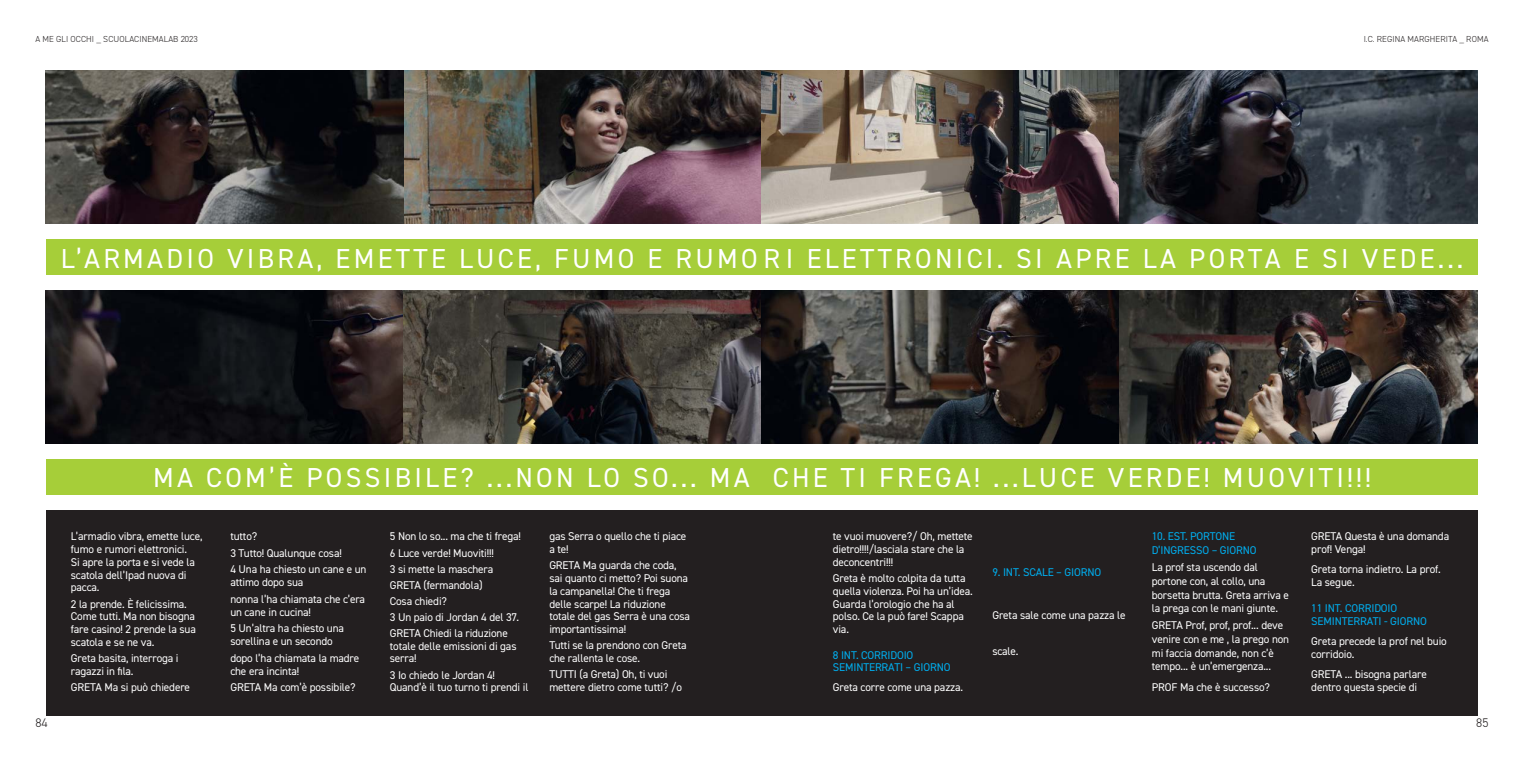
<style>
.page{position:relative;width:1524px;height:762px;background:#fff}
.page>*{position:absolute;margin:0;border:0;box-sizing:border-box;transform-origin:0 0}
.t1{font:27.5px "DIN2014";letter-spacing:.12em;color:#fff}
.t2{font:300 12.5px "DIN2014";color:#231f20}
.t3{font:11.25px/12.8px "DIN2014";letter-spacing:-.015em;color:#fff}
.t4{font:11.25px/12.8px "DIN2014";letter-spacing:-.015em;color:#00aeef}
.t5{font:300 8.75px "DIN2014";letter-spacing:.01em;color:#231f20}
</style>
<div class="page">
<div style="left:46px;top:510px;width:1432px;height:206px;background:#231f20"></div>
<img style="left:46px;top:71px;width:1432px;height:152px">
<img style="left:46px;top:291px;width:1432px;height:152px">
<div style="left:46px;top:239px;width:1432px;height:36px;background:#a6ce39"></div>
<div style="left:46px;top:459px;width:1432px;height:35px;background:#a6ce39"></div>
<p class="t5" style="left:35px;top:34px;width:164px">A ME GLI OCCHI _ SCUOLACINEMALAB 2023</p>
<p class="t5" style="left:1363px;top:34px;width:126px">I.C. REGINA MARGHERITA _ ROMA</p>
<p class="t1" style="left:61px;top:241px;width:1404px">L’ARMADIO VIBRA, EMETTE LUCE, FUMO E RUMORI ELETTRONICI. SI APRE LA PORTA E SI VEDE...</p>
<p class="t1" style="left:153px;top:461px;width:1219px">MA COM’È POSSIBILE? ...NON LO SO... MA CHE TI FREGA! ...LUCE VERDE! MUOVITI!!!</p>
<p class="t2" style="left:35px;top:714px;width:14px">84</p>
<p class="t3" style="left:71px;top:530px;width:133px">L’armadio vibra, emette luce, fumo e rumori elettronici.<br>Si apre la porta e si vede la scatola dell’Ipad nuova di pacca.</p>
<p class="t3" style="left:71px;top:597px;width:127px">2 la prende. È felicissima.<br>Come tutti. Ma non bisogna fare casino! 2 prende la sua scatola e se ne va.</p>
<p class="t3" style="left:71px;top:652px;width:109px">Greta basita, interroga i ragazzi in fila.</p>
<p class="t3" style="left:71px;top:681px;width:121px">GRETA Ma si può chiedere</p>
<p class="t3" style="left:230px;top:530px;width:28px">tutto?</p>
<p class="t3" style="left:230px;top:546px;width:113px">3 Tutto! Qualunque cosa!</p>
<p class="t3" style="left:230px;top:563px;width:138px">4 Una ha chiesto un cane e un attimo dopo sua</p>
<p class="t3" style="left:230px;top:592px;width:136px">nonna l’ha chiamata che c’era un cane in cucina!</p>
<p class="t3" style="left:230px;top:622px;width:115px">5 Un’altra ha chiesto una sorellina e un secondo</p>
<p class="t3" style="left:230px;top:651px;width:131px">dopo l’ha chiamata la madre che era incinta!</p>
<p class="t3" style="left:230px;top:680px;width:127px">GRETA Ma com’è possibile?</p>
<p class="t3" style="left:390px;top:530px;width:133px">5 Non lo so... ma che ti frega!</p>
<p class="t3" style="left:390px;top:546px;width:105px">6 Luce verde! Muoviti!!!</p>
<p class="t3" style="left:390px;top:562px;width:105px">3 si mette la maschera</p>
<p class="t3" style="left:390px;top:578px;width:94px">GRETA (fermandola)</p>
<p class="t3" style="left:390px;top:594px;width:59px">Cosa chiedi?</p>
<p class="t3" style="left:390px;top:610px;width:131px">3 Un paio di Jordan 4 del 37.</p>
<p class="t3" style="left:390px;top:627px;width:128px">GRETA Chiedi la riduzione totale delle emissioni di gas serra!</p>
<p class="t3" style="left:390px;top:668px;width:140px">3 Io chiedo le Jordan 4!<br>Quand’è il tuo turno ti prendi il</p>
<p class="t3" style="left:549px;top:530px;width:139px">gas Serra o quello che ti piace a te!</p>
<p class="t3" style="left:549px;top:559px;width:142px">GRETA Ma guarda che coda, sai quanto ci metto? Poi suona la campanella! Che ti frega delle scarpe! La riduzione totale del gas Serra è una cosa importantissima!</p>
<p class="t3" style="left:549px;top:639px;width:139px">Tutti se la prendono con Greta che rallenta le cose.</p>
<p class="t3" style="left:549px;top:668px;width:134px">TUTTI (a Greta) Oh, ti vuoi mettere dietro come tutti? /o</p>
<p class="t3" style="left:833px;top:530px;width:141px">te vuoi muovere?/ Oh, mettete dietro!!!!/lasciala stare che la deconcentri!!!</p>
<p class="t3" style="left:833px;top:572px;width:141px">Greta è molto colpita da tutta quella violenza. Poi ha un’idea.<br>Guarda l’orologio che ha al polso. Ce la può fare! Scappa via.</p>
<p class="t4" style="left:833px;top:648px;width:119px">8 INT. CORRIDOIO<br>SEMINTERRATI – GIORNO</p>
<p class="t3" style="left:833px;top:681px;width:132px">Greta corre come una pazza.</p>
<p class="t4" style="left:992px;top:566px;width:110px">9. INT. SCALE – GIORNO</p>
<p class="t3" style="left:992px;top:609px;width:135px">Greta sale come una pazza le</p>
<p class="t3" style="left:992px;top:645px;width:28px">scale.</p>
<p class="t4" style="left:1152px;top:529px;width:106px;line-height:13.6px">10. EST. PORTONE<br>D’INGRESSO – GIORNO</p>
<p class="t3" style="left:1152px;top:560px;width:139px;line-height:13.6px">La prof sta uscendo dal portone con, al collo, una borsetta brutta. Greta arriva e la prega con le mani giunte.</p>
<p class="t3" style="left:1152px;top:618px;width:139px;line-height:13.6px">GRETA Prof, prof, prof... deve venire con e me , la prego non mi faccia domande, non c’è tempo... è un’emergenza...</p>
<p class="t3" style="left:1152px;top:681px;width:120px">PROF Ma che è successo?</p>
<p class="t3" style="left:1311px;top:530px;width:139px">GRETA Questa è una domanda prof! Venga!</p>
<p class="t3" style="left:1311px;top:563px;width:131px">Greta torna indietro. La prof.<br>La segue.</p>
<p class="t4" style="left:1311px;top:602px;width:117px">11 INT. CORRIDOIO<br>SEMINTERRATI - GIORNO</p>
<p class="t3" style="left:1311px;top:635px;width:137px">Greta precede la prof nel buio corridoio.</p>
<p class="t3" style="left:1311px;top:667px;width:117px">GRETA ... bisogna parlare dentro questa specie di</p>
<p class="t2" style="left:1476px;top:714px;width:14px">85</p>
</div>
